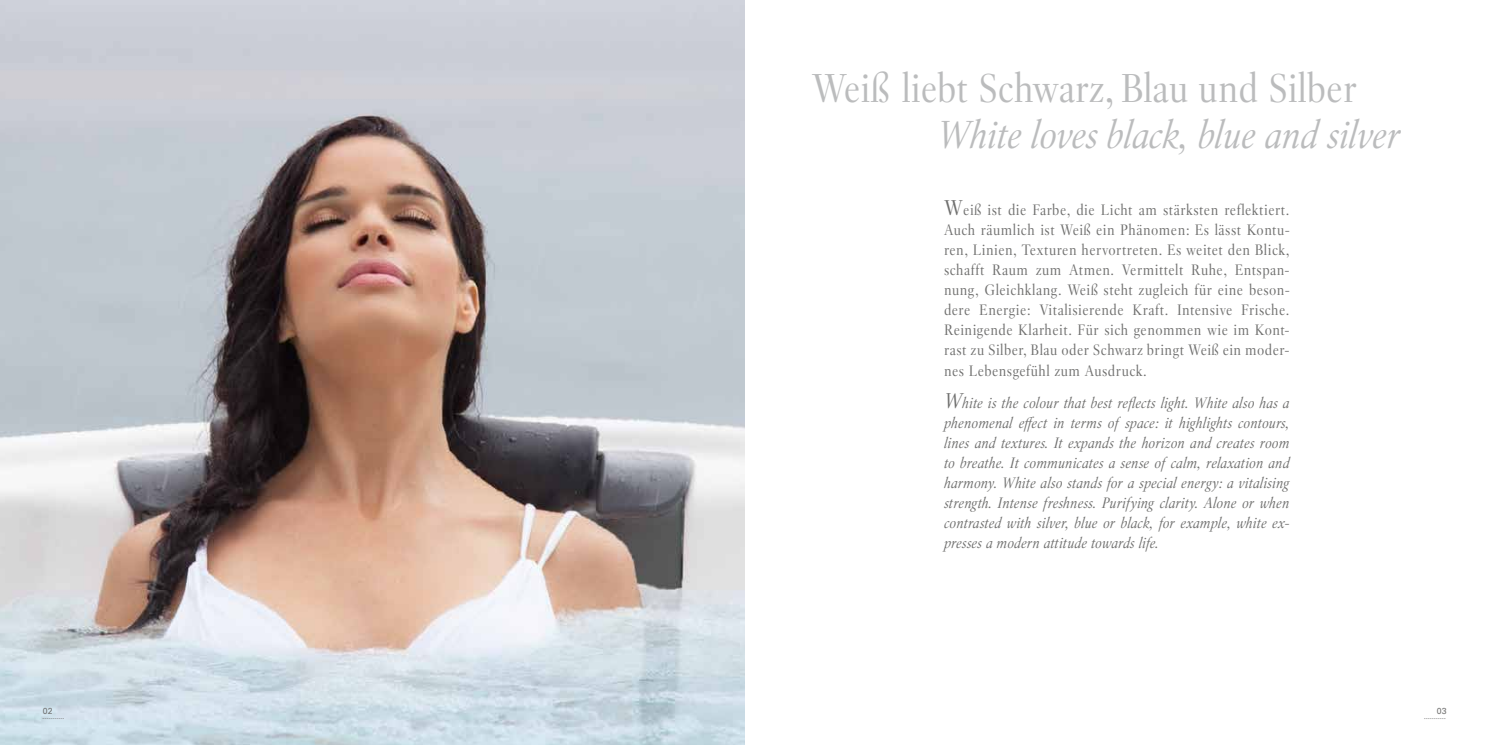
<style>
.page{position:relative;width:1489px;height:745px;background:#fff}
.page>*{position:absolute;margin:0;border:0;box-sizing:border-box;transform-origin:0 0}
.t1{font:40px "Villeroy Boch";color:#bbbcbd}
.t2{font:italic 38.75px "Villeroy Boch";letter-spacing:-.005em;color:#bbbcbd}
.t3{font:15px/20.1px "Villeroy Boch";letter-spacing:.03em;color:#6f6f6e;text-align:justify}
.t4{font:italic 15px/20px "Villeroy Boch";letter-spacing:.01em;color:#6f6f6e;text-align:justify}
.t5{font:italic 8.75px "Villeroy Boch";color:#6f6f6e}
.t6{font:8.75px "Univers";color:#6f6f6e}
.s1{font-size:21.25px}
</style>
<div class="page">
<img style="left:0;top:0;width:744px;height:744px">
<p class="t6" style="left:43px;top:705px;width:11px">02</p>
<p class="t5" style="left:43px;top:709px;width:23px">...........</p>
<h1 class="t1" style="left:811px;top:63px;width:547px">Weiß liebt Schwarz, Blau und Silber</h1>
<h2 class="t2" style="left:937px;top:110px;width:464px">White loves black, blue and silver</h2>
<p class="t3" style="left:944px;top:200px;width:347px"><span class="s1">W</span>eiß ist die Farbe, die Licht am stärksten reflektiert.<br>Auch räumlich ist Weiß ein Phänomen: Es lässt Kontu&shy;ren, Linien, Texturen hervortreten. Es weitet den Blick, schafft Raum zum Atmen. Vermittelt Ruhe, Entspan&shy;nung, Gleichklang. Weiß steht zugleich für eine beson&shy;dere Energie: Vitalisierende Kraft. Intensive Frische.<br>Reinigende Klarheit. Für sich genommen wie im Kont&shy;rast zu Silber, Blau oder Schwarz bringt Weiß ein moder&shy;nes Lebensgefühl zum Ausdruck.</p>
<p class="t4" style="left:944px;top:392px;width:347px"><span class="s1">W</span>hite is the colour that best reflects light. White also has a phenomenal effect in terms of space: it highlights contours, lines and textures. It expands the horizon and creates room to breathe. It communicates a sense of calm, relaxation and harmony. White also stands for a special energy: a vitalising strength. Intense freshness. Purifying clarity. Alone or when contrasted with silver, blue or black, for example, white ex&shy;presses a modern attitude towards life.</p>
<p class="t6" style="left:1436px;top:705px;width:11px">03</p>
<p class="t5" style="left:1424px;top:709px;width:23px">...........</p>
</div>
